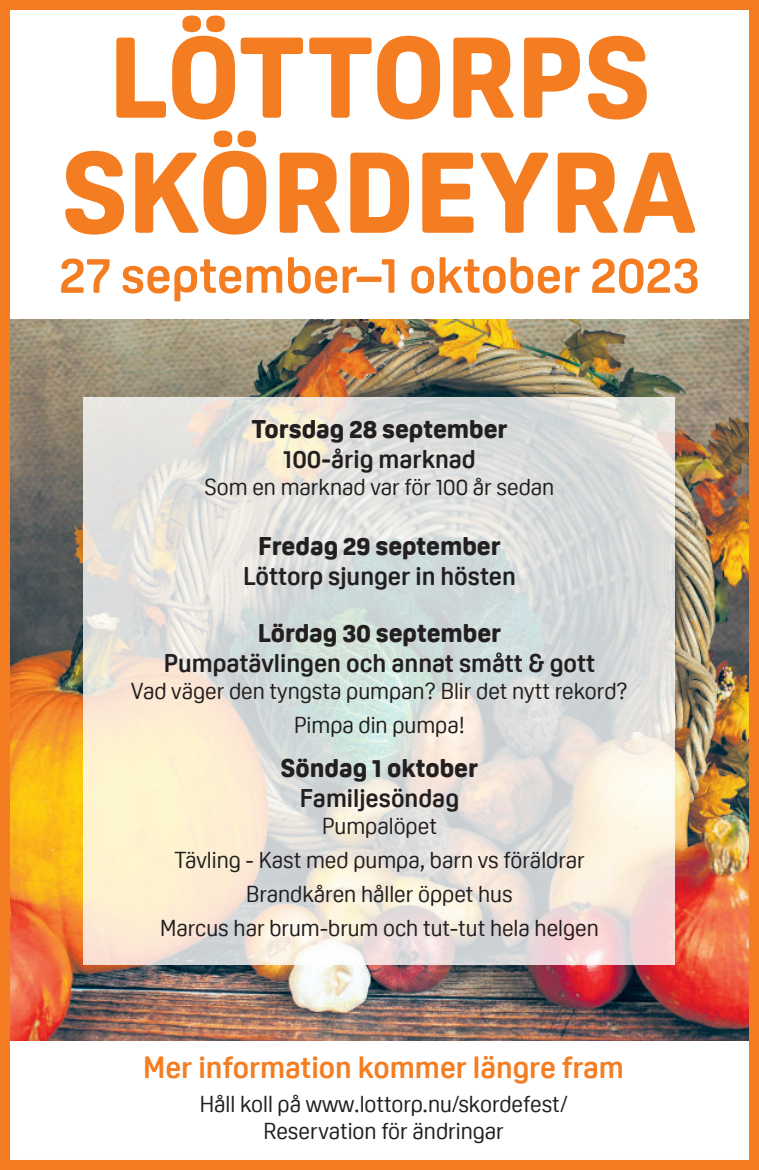
<style>
.page{position:relative;width:759px;height:1170px;background:#fff}
.page>*{position:absolute;margin:0;border:0;box-sizing:border-box;transform-origin:0 0}
.t1{font:800 112.5px/115px "Oscine";color:#f47d21;text-align:center}
.t2{font:700 50px "Oscine";color:#f47d21}
.t3{font:700 30px "Oscine";color:#f47d21}
.t4{font:700 25px "Oscine";color:#231f20}
.t5{font:800 25px "Oscine";color:#231f20}
.t6{font:22.5px/34px "Oscine";color:#231f20;text-align:center}
</style>
<div class="page">
<img style="left:11px;top:319px;width:736px;height:721px">
<div style="left:0;top:0;width:758px;height:1169px;border:10px solid #f47d21"></div>
<svg style="left:84px;top:397px;width:591px;height:567px;background:#e4e2da"></svg>
<h1 class="t1" style="left:62px;top:19px;width:635px">LÖTTORPS<br>SKÖRDEYRA</h1>
<h2 class="t2" style="left:59px;top:254px;width:641px">27 september–1 oktober 2023</h2>
<p class="t5" style="left:251px;top:415px;width:257px">Torsdag 28 september</p>
<p class="t4" style="left:283px;top:448px;width:194px">100-årig marknad</p>
<p class="t6" style="left:204px;top:471px;width:351px">Som en marknad var för 100 år sedan</p>
<p class="t5" style="left:258px;top:532px;width:244px">Fredag 29 september</p>
<p class="t4" style="left:243px;top:565px;width:274px">Löttorp sjunger in hösten</p>
<p class="t5" style="left:258px;top:619px;width:245px">Lördag 30 september</p>
<p class="t4" style="left:164px;top:652px;width:433px">Pumpatävlingen och annat smått &amp; gott</p>
<p class="t6" style="left:131px;top:675px;width:498px">Vad väger den tyngsta pumpan? Blir det nytt rekord?<br>Pimpa din pumpa!</p>
<p class="t5" style="left:281px;top:754px;width:198px">Söndag 1 oktober</p>
<p class="t4" style="left:299px;top:787px;width:161px">Familjesöndag</p>
<p class="t6" style="left:160px;top:810px;width:440px">Pumpalöpet<br>Tävling - Kast med pumpa, barn vs föräldrar<br>Brandkåren håller öppet hus<br>Marcus har brum-brum och tut-tut hela helgen</p>
<h3 class="t3" style="left:143px;top:1054px;width:482px">Mer information kommer längre fram</h3>
<p class="t6" style="left:200px;top:1091px;width:369px;line-height:27px">Håll koll på www.lottorp.nu/skordefest/<br>Reservation för ändringar</p>
</div>
